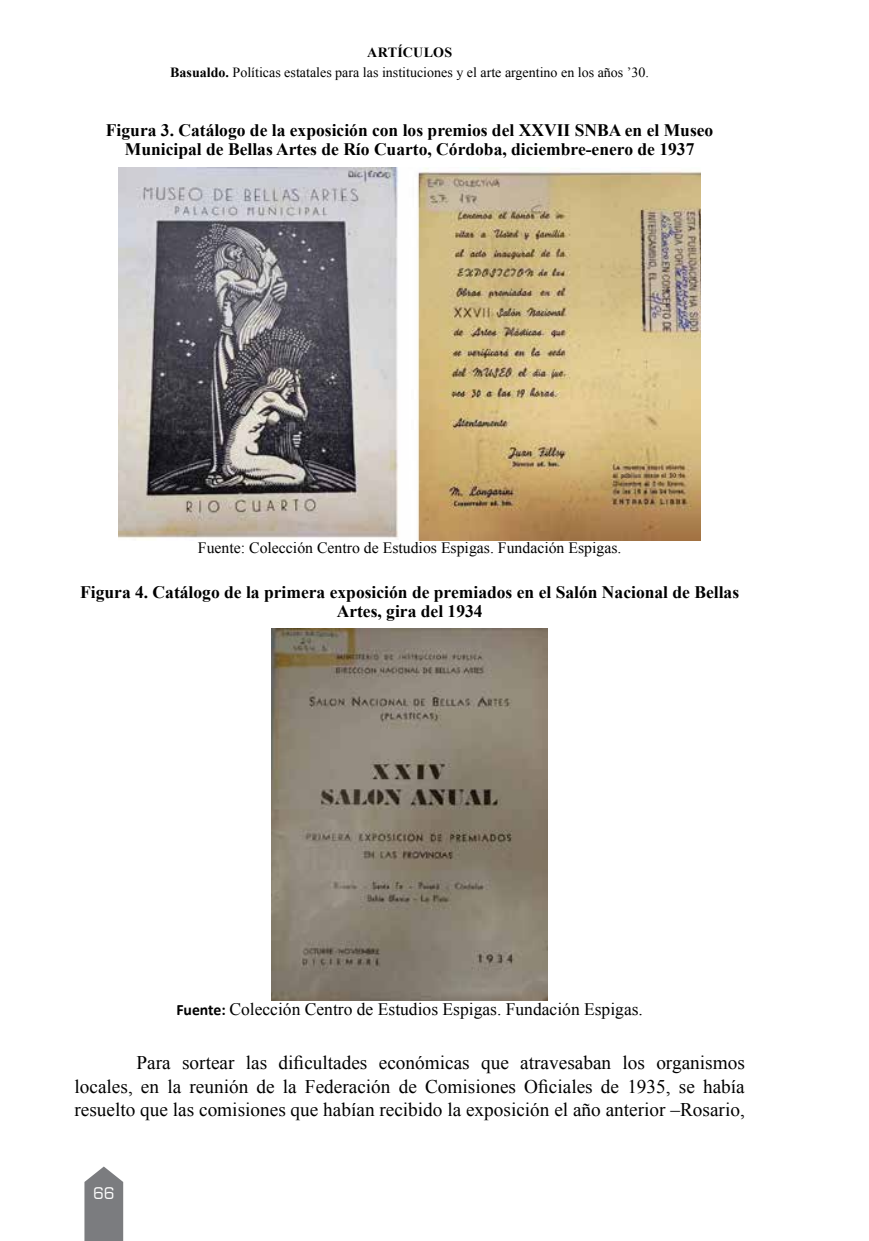
<style>
.page{position:relative;width:869px;height:1241px;background:#fff}
.page>*{position:absolute;margin:0;border:0;box-sizing:border-box;transform-origin:0 0}
.t1{font:19.25px/23.1px "Times New Roman";color:#000;text-align:justify}
.t2{font:700 17.5px/19.2px "Times New Roman";color:#000;text-align:center}
.t3{font:17.5px "Times New Roman";color:#000}
.t4{font:15.75px "Times New Roman";color:#000}
.t5{font:15.75px "Square 721 BT";color:#fff}
.t6{font:14px/20.5px "Times New Roman";color:#000;text-align:center}
.s1{font-weight:700}
.s2{font-family:"Calibri";font-weight:700;font-size:15.75px}
</style>
<div class="page">
<svg style="left:84px;top:1166px;width:39px;height:74px;background:#8b8b8e"></svg>
<img style="left:118px;top:168px;width:582px;height:372px">
<img style="left:272px;top:628px;width:275px;height:372px">
<p class="t6" style="left:170px;top:41px;width:480px"><span class="s1">Artículos<br>Basualdo.</span> Políticas estatales para las instituciones y el arte argentino en los años ’30.</p>
<p class="t2" style="left:106px;top:120px;width:608px">Figura 3. Catálogo de la exposición con los premios del XXVII SNBA en el Museo<br>Municipal de Bellas Artes de Río Cuarto, Córdoba, diciembre-enero de 1937</p>
<p class="t4" style="left:198px;top:537px;width:425px">Fuente: Colección Centro de Estudios Espigas. Fundación Espigas.</p>
<p class="t2" style="left:80px;top:582px;width:660px">Figura 4. Catálogo de la primera exposición de premiados en el Salón Nacional de Bellas<br>Artes, gira del 1934</p>
<p class="t3" style="left:176px;top:997px;width:468px"><span class="s2">Fuente:</span> Colección Centro de Estudios Espigas. Fundación Espigas.</p>
<p class="t1" style="left:74px;top:1050px;width:671px;text-indent:62px">Para sortear las dificultades económicas que atravesaban los organismos locales, en la reunión de la Federación de Comisiones Oficiales de 1935, se había resuelto que las comisiones que habían recibido la exposición el año anterior –Rosario,</p>
<p class="t5" style="left:93px;top:1183px;width:23px">66</p>
</div>
